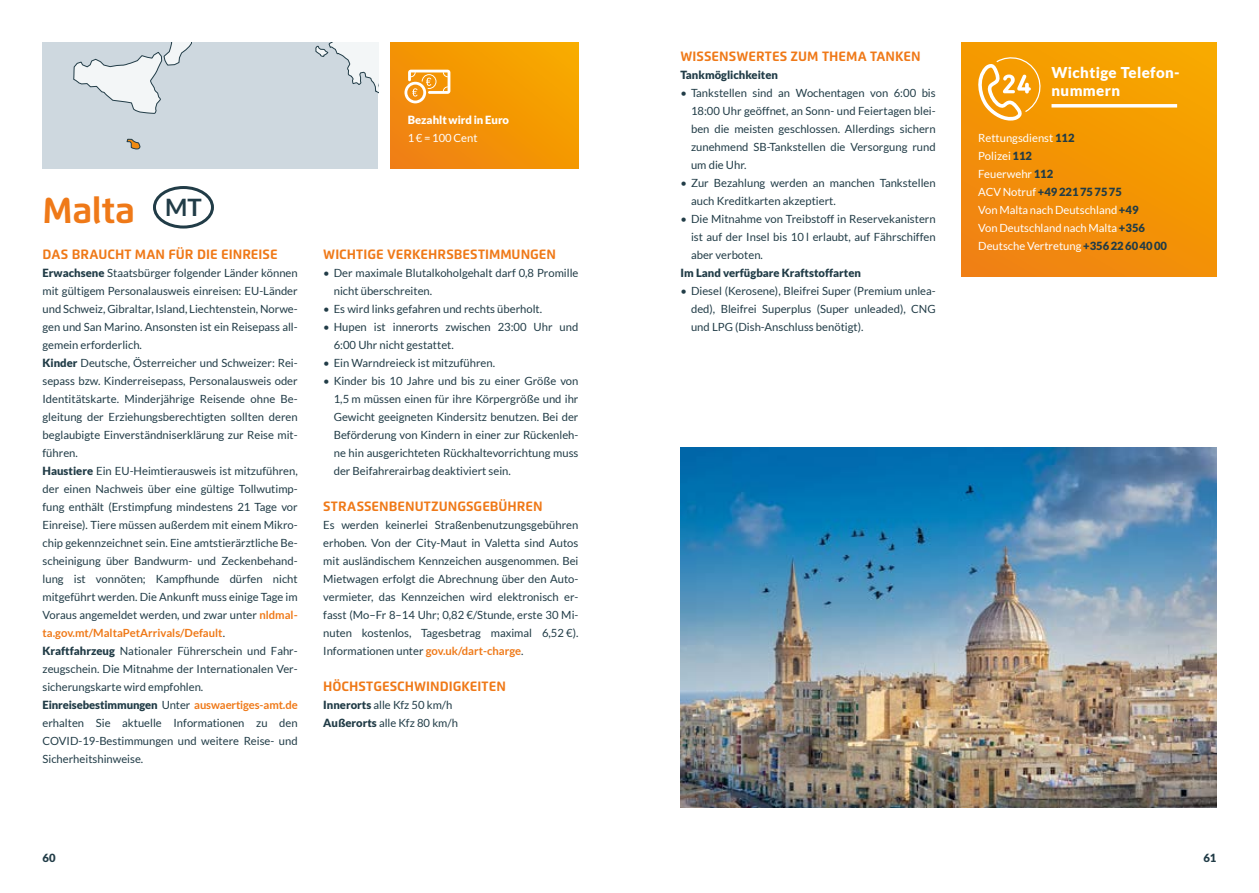
<style>
.page{position:relative;width:1259px;height:893px;background:#fff}
.page>*{position:absolute;margin:0;border:0;box-sizing:border-box;transform-origin:0 0}
._00_Land_NEU{font:700 36px "Flexo";letter-spacing:-.01em;color:#ef7918}
._04_Länderkennzeiche{font:700 24px "Lato";color:#213c47}
.t1{font:900 15px/18px "Lato";letter-spacing:.025em;color:#fff}
._01_Zwischenhead_NEU{font:700 13.5px "Flexo";color:#ef7918}
._02_Fließtext_NEU{font:11.25px/18px "Lato";color:#213c47;text-align:justify}
._02_Fließtext_weiß{font:11.25px "Lato";color:#fff}
._02_Fließtext_NEU-2{font:900 11.25px "Lato";color:#213c47}
._02_Fließtext_weiß-2{font:900 11.25px "Lato";color:#213c47}
.t2{font:900 11.25px "Lato";color:#fff}
.s1{font-weight:900}
.s2{font-weight:700;color:#ef7918}
.s3{font-weight:900;color:#213c47}
.s4{font-weight:400;color:#fff}
</style>
<div class="page">
<div style="left:961px;top:43px;width:255px;height:234px;background:linear-gradient(to bottom,#f7a500,#f1870d)"></div>
<div style="left:391px;top:43px;width:187px;height:126px;background:linear-gradient(to right,#f1880f,#f6a300)"></div>
<svg style="left:974px;top:56px;width:70px;height:65px;background:#f6ad35"></svg>
<svg style="left:1051px;top:104px;width:126px;height:4px"></svg>
<svg style="left:404px;top:70px;width:46px;height:33px"></svg>
<div style="left:43px;top:43px;width:335px;height:126px;background:#ced8df"></div>
<svg style="left:73px;top:43px;width:119px;height:71px"></svg>
<svg style="left:315px;top:43px;width:63px;height:50px"></svg>
<svg style="left:127px;top:139px;width:13px;height:10px"></svg>
<img style="left:680px;top:448px;width:536px;height:360px">
<div style="left:153px;top:186px;width:61px;height:43px;border:3px solid #213c47;border-radius:50%"></div>
<p class="_00_Land_NEU" style="left:43px;top:188px;width:94px">Malta</p>
<p class="_04_Länderkennzeiche" style="left:165px;top:194px;width:38px">MT</p>
<p class="_01_Zwischenhead_NEU" style="left:43px;top:246px;width:237px">DAS BRAUCHT MAN FÜR DIE EINREISE</p>
<p class="_02_Fließtext_NEU" style="left:43px;top:263px;width:257px"><span class="s1">Erwachsene</span> Staatsbürger folgender Länder können mit gültigem Personalausweis einreisen: EU-Länder und Schweiz, Gibraltar, Island, Liechtenstein, Norwe&shy;gen und San Marino. Ansonsten ist ein Reisepass all&shy;gemein erforderlich.</p>
<p class="_02_Fließtext_NEU" style="left:43px;top:353px;width:257px"><span class="s1">Kinder</span> Deutsche, Österreicher und Schweizer: Rei&shy;sepass bzw. Kinderreisepass, Personalausweis oder Identitätskarte. Minderjährige Reisende ohne Be&shy;gleitung der Erziehungsberechtigten sollten deren beglaubigte Einverständniserklärung zur Reise mit&shy;führen.</p>
<p class="_02_Fließtext_NEU" style="left:43px;top:461px;width:257px"><span class="s1">Haustiere</span> Ein EU-Heimtierausweis ist mitzuführen, der einen Nachweis über eine gültige Tollwutimp&shy;fung enthält (Erstimpfung mindestens 21 Tage vor Einreise). Tiere müssen außerdem mit einem Mikro&shy;chip gekennzeichnet sein. Eine amtstierärztliche Be&shy;scheinigung über Bandwurm- und Zeckenbehand&shy;lung ist vonnöten; Kampfhunde dürfen nicht mitgeführt werden. Die Ankunft muss einige Tage im Voraus angemeldet werden, und zwar unter <span class="s2">nldmal&shy;ta.gov.mt/MaltaPetArrivals/Default</span>.</p>
<p class="_02_Fließtext_NEU" style="left:43px;top:641px;width:257px"><span class="s1">Kraftfahrzeug</span> Nationaler Führerschein und Fahr&shy;zeugschein. Die Mitnahme der Internationalen Ver&shy;sicherungskarte wird empfohlen.</p>
<p class="_02_Fließtext_NEU" style="left:43px;top:695px;width:257px"><span class="s1">Einreisebestimmungen</span> Unter <span class="s2">auswaertiges-amt.de </span>erhalten Sie aktuelle Informationen zu den COVID-19-Bestimmungen und weitere Reise- und Sicherheitshinweise.</p>
<p class="t2" style="left:408px;top:113px;width:103px">Bezahlt wird in Euro</p>
<p class="_02_Fließtext_weiß" style="left:408px;top:131px;width:71px">1 € = 100 Cent</p>
<p class="_01_Zwischenhead_NEU" style="left:323px;top:246px;width:234px">WICHTIGE VERKEHRSBESTIMMUNGEN</p>
<p class="_02_Fließtext_NEU" style="left:334px;top:263px;width:246px;text-indent:-10px">• Der maximale Blutalkoholgehalt darf 0,8 Promille nicht überschreiten.</p>
<p class="_02_Fließtext_NEU" style="left:323px;top:299px;width:220px">• Es wird links gefahren und rechts überholt.</p>
<p class="_02_Fließtext_NEU" style="left:334px;top:317px;width:246px;text-indent:-10px">• Hupen ist innerorts zwischen 23:00 Uhr und<br>6:00 Uhr nicht gestattet.</p>
<p class="_02_Fließtext_NEU" style="left:323px;top:353px;width:173px">• Ein Warndreieck ist mitzuführen.</p>
<p class="_02_Fließtext_NEU" style="left:334px;top:371px;width:246px;text-indent:-10px">• Kinder bis 10 Jahre und bis zu einer Größe von 1,5 m müssen einen für ihre Körpergröße und ihr Gewicht geeigneten Kindersitz benutzen. Bei der Beförderung von Kindern in einer zur Rückenleh&shy;ne hin ausgerichteten Rückhaltevorrichtung muss der Beifahrerairbag deaktiviert sein.</p>
<p class="_01_Zwischenhead_NEU" style="left:323px;top:498px;width:221px">STRASSENBENUTZUNGSGEBÜHREN</p>
<p class="_02_Fließtext_NEU" style="left:323px;top:515px;width:257px">Es werden keinerlei Straßenbenutzungsgebühren erhoben. Von der City-Maut in Valetta sind Autos mit ausländischem Kennzeichen ausgenommen. Bei Mietwagen erfolgt die Abrechnung über den Auto&shy;vermieter, das Kennzeichen wird elektronisch er&shy;fasst (Mo–Fr 8–14 Uhr; 0,82 €/Stunde, erste 30 Mi&shy;nuten kostenlos, Tagesbetrag maximal 6,52 €).<br>Informationen unter <span class="s2">gov.uk/dart-charge</span>.</p>
<p class="_01_Zwischenhead_NEU" style="left:323px;top:678px;width:184px">HÖCHSTGESCHWINDIGKEITEN</p>
<p class="_02_Fließtext_NEU" style="left:323px;top:695px;width:131px"><span class="s1">Innerorts</span> alle Kfz 50 km/h</p>
<p class="_02_Fließtext_NEU" style="left:323px;top:713px;width:136px"><span class="s1">Außerorts</span> alle Kfz 80 km/h</p>
<p class="_01_Zwischenhead_NEU" style="left:680px;top:48px;width:242px">WISSENSWERTES ZUM THEMA TANKEN</p>
<p class="_02_Fließtext_NEU-2" style="left:680px;top:68px;width:99px">Tankmöglichkeiten</p>
<p class="_02_Fließtext_NEU" style="left:691px;top:83px;width:246px;text-indent:-10px">• Tankstellen sind an Wochentagen von 6:00 bis 18:00 Uhr geöffnet, an Sonn- und Feiertagen blei&shy;ben die meisten geschlossen. Allerdings sichern zunehmend SB-Tankstellen die Versorgung rund um die Uhr.</p>
<p class="_02_Fließtext_NEU" style="left:691px;top:173px;width:246px;text-indent:-10px">• Zur Bezahlung werden an manchen Tankstellen auch Kreditkarten akzeptiert.</p>
<p class="_02_Fließtext_NEU" style="left:691px;top:209px;width:246px;text-indent:-10px">• Die Mitnahme von Treibstoff in Reservekanistern ist auf der Insel bis 10 l erlaubt, auf Fährschiffen aber verboten.</p>
<p class="_02_Fließtext_NEU-2" style="left:680px;top:266px;width:182px">Im Land verfügbare Kraftstoffarten</p>
<p class="_02_Fließtext_NEU" style="left:691px;top:281px;width:246px;text-indent:-10px">• Diesel (Kerosene), Bleifrei Super (Premium unlea&shy;ded), Bleifrei Superplus (Super unleaded), CNG und LPG (Dish-Anschluss benötigt).</p>
<h3 class="t1" style="left:1051px;top:63px;width:130px">Wichtige Telefon&shy;nummern</h3>
<p class="_02_Fließtext_weiß" style="left:978px;top:131px;width:98px">Rettungsdienst <span class="s3">112</span></p>
<p class="_02_Fließtext_weiß" style="left:978px;top:149px;width:55px">Polizei <span class="s3">112</span></p>
<p class="_02_Fließtext_weiß" style="left:978px;top:167px;width:77px">Feuerwehr <span class="s3">112</span></p>
<p class="_02_Fließtext_weiß-2" style="left:978px;top:185px;width:145px"><span class="s4">ACV Notruf</span> +49 221757575</p>
<p class="_02_Fließtext_weiß" style="left:978px;top:203px;width:162px">Von Malta nach Deutschland <span class="s3">+49</span></p>
<p class="_02_Fließtext_weiß" style="left:978px;top:221px;width:168px">Von Deutschland nach Malta <span class="s3">+356</span></p>
<p class="_02_Fließtext_weiß" style="left:978px;top:239px;width:190px">Deutsche Vertretung <span class="s3">+35622604000</span></p>
<p class="_02_Fließtext_NEU-2" style="left:43px;top:851px;width:15px">60</p>
<p class="_02_Fließtext_NEU-2" style="left:1203px;top:851px;width:15px">61</p>
</div>
